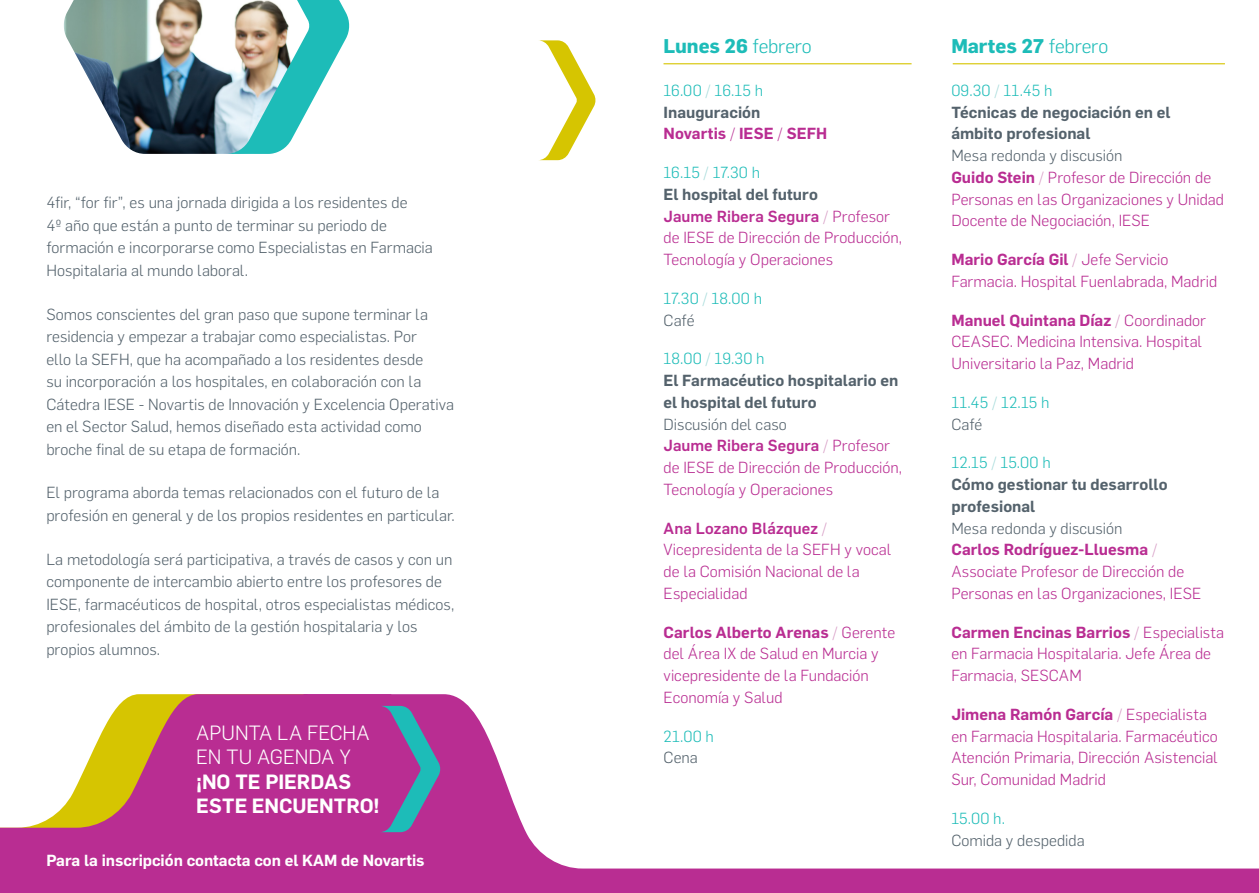
<style>
.page{position:relative;width:1259px;height:893px;background:#fff}
.page>*{position:absolute;margin:0;border:0;box-sizing:border-box;transform-origin:0 0}
.t1{font:600 20.25px/24.5px "Flama";color:#fff}
.t2{font:300 20.25px/24.5px "Flama";letter-spacing:-.005em;color:#fff}
.t3{font:700 19.5px "Flama";letter-spacing:-.005em;color:#1dbcb8}
.t4{font:300 15.75px/21.8px "Flama";color:#b92d92}
.t5{font:300 15.75px/22.5px "Flama";color:#54626c}
.t6{font:600 15.75px/21.8px "Flama";letter-spacing:.005em;color:#54626c}
.t7{font:300 15.75px/21.8px "Flama";letter-spacing:.01em;color:#1dbcb8}
.t8{font:600 15.75px "Flama";color:#fff}
.t9{font:600 15.75px/21.8px "Flama";letter-spacing:.005em;color:#b92d92}
.s1{font-weight:300}
.s2{font-weight:300;color:#1dbcb8}
.s3{font-weight:300;color:#a1d9d8}
.s4{color:#54626c}
.s5{color:#1dbcb8}
.s6{color:#a1d9d8}
.s7{font-weight:600;color:#54626c}
.s8{font-weight:500}
.s9{color:#d597c2}
.s10{font-weight:600}
</style>
<div class="page">
<svg style="left:0;top:694px;width:303px;height:199px;fill:#b92d92"></svg>
<svg style="left:303px;top:694px;width:955px;height:199px"></svg>
<svg style="left:539px;top:40px;width:57px;height:120px"></svg>
<hr style="left:663px;top:63px;width:248px;height:1px;background:#d6c501">
<hr style="left:952px;top:63px;width:273px;height:1px;background:#d6c501">
<img style="left:64px;top:0;width:286px;height:154px">
<svg style="left:379px;top:706px;width:62px;height:126px;background:#855c9e"></svg>
<p class="t5" style="left:46px;top:191px;width:388px">4fir, “for fir”, es una jornada dirigida a los residentes de<br>4º año que están a punto de terminar su periodo de formación e incorporarse como Especialistas en Farmacia Hospitalaria al mundo laboral.</p>
<p class="t5" style="left:46px;top:302px;width:409px">Somos conscientes del gran paso que supone terminar la residencia y empezar a trabajar como especialistas. Por<br>ello la SEFH, que ha acompañado a los residentes desde<br>su incorporación a los hospitales, en colaboración con la Cátedra IESE - Novartis de Innovación y Excelencia Operativa en el Sector Salud, hemos diseñado esta actividad como broche final de su etapa de formación.</p>
<p class="t5" style="left:46px;top:481px;width:410px">El programa aborda temas relacionados con el futuro de la profesión en general y de los propios residentes en particular.</p>
<p class="t5" style="left:46px;top:547px;width:409px">La metodología será participativa, a través de casos y con un componente de intercambio abierto entre los profesores de IESE, farmacéuticos de hospital, otros especialistas médicos, profesionales del ámbito de la gestión hospitalaria y los propios alumnos.</p>
<p class="t2" style="left:196px;top:719px;width:175px">APUNTA LA FECHA<br>EN TU AGENDA Y</p>
<p class="t1" style="left:196px;top:768px;width:185px">¡NO TE PIERDAS<br>ESTE ENCUENTRO!</p>
<p class="t8" style="left:46px;top:849px;width:380px">Para la inscripción contacta con el KAM de Novartis</p>
<p class="t3" style="left:663px;top:31px;width:150px">Lunes 26 <span class="s1">febrero</span></p>
<p class="t3" style="left:951px;top:31px;width:158px">Martes 27 <span class="s1">febrero</span></p>
<p class="t9" style="left:663px;top:78px;width:165px"><span class="s2">16.00</span> <span class="s3">/</span> <span class="s2">16.15 h<br></span><span class="s4">Inauguración<br></span>Novartis <span class="s1">/</span> IESE <span class="s1">/</span> SEFH</p>
<p class="t4" style="left:663px;top:161px;width:240px"><span class="s5">16.15</span> <span class="s6">/</span> <span class="s5">17.30 h<br></span><span class="s7">El hospital del futuro<br></span><span class="s8">Jaume Ribera Segura</span> <span class="s9">/</span> Profesor de IESE de Dirección de Producción,<br>Tecnología y Operaciones</p>
<p class="t7" style="left:663px;top:286px;width:100px">17.30 <span class="s6">/</span> 18.00 h<br><span class="s4">Café</span></p>
<p class="t6" style="left:663px;top:347px;width:236px"><span class="s2">18.00</span> <span class="s3">/</span> <span class="s2">19.30 h<br></span>El Farmacéutico hospitalario en el hospital del futuro</p>
<p class="t4" style="left:663px;top:412px;width:240px"><span class="s4">Discusión del caso<br></span><span class="s8">Jaume Ribera Segura</span> <span class="s9">/</span> Profesor de IESE de Dirección de Producción,<br>Tecnología y Operaciones</p>
<p class="t4" style="left:663px;top:516px;width:229px"><span class="s8">Ana Lozano Blázquez</span> <span class="s9">/<br></span>Vicepresidenta de la SEFH y vocal de la Comisión Nacional de la<br>Especialidad</p>
<p class="t4" style="left:663px;top:620px;width:233px"><span class="s10">Carlos Alberto Arenas</span> <span class="s9">/</span> Gerente del Área IX de Salud en Murcia y vicepresidente de la Fundación<br>Economía y Salud</p>
<p class="t7" style="left:663px;top:724px;width:52px">21.00 h</p>
<p class="t5" style="left:663px;top:746px;width:36px">Cena</p>
<p class="t6" style="left:951px;top:78px;width:221px"><span class="s2">09.30</span> <span class="s3">/</span> <span class="s2">11.45 h<br></span>Técnicas de negociación en el ámbito profesional</p>
<p class="t4" style="left:951px;top:144px;width:274px"><span class="s4">Mesa redonda y discusión<br></span><span class="s10">Guido Stein</span> <span class="s9">/</span> Profesor de Dirección de Personas en las Organizaciones y Unidad Docente de Negociación, IESE</p>
<p class="t4" style="left:951px;top:248px;width:267px"><span class="s10">Mario García Gil</span> <span class="s9">/</span> Jefe Servicio<br>Farmacia. Hospital Fuenlabrada, Madrid</p>
<p class="t4" style="left:951px;top:308px;width:256px"><span class="s10">Manuel Quintana Díaz</span> <span class="s9">/</span> Coordinador<br>CEASEC. Medicina Intensiva. Hospital<br>Universitario la Paz, Madrid</p>
<p class="t7" style="left:951px;top:390px;width:100px">11.45 <span class="s6">/</span> 12.15 h<br><span class="s4">Café</span></p>
<p class="t6" style="left:951px;top:451px;width:218px"><span class="s2">12.15</span> <span class="s3">/</span> <span class="s2">15.00 h<br></span>Cómo gestionar tu desarrollo profesional</p>
<p class="t4" style="left:951px;top:516px;width:251px"><span class="s4">Mesa redonda y discusión<br></span><span class="s10">Carlos Rodríguez-Lluesma</span> <span class="s9">/<br></span>Associate Profesor de Dirección de<br>Personas en las Organizaciones, IESE</p>
<p class="t4" style="left:951px;top:620px;width:274px"><span class="s10">Carmen Encinas Barrios</span> <span class="s9">/</span> Especialista en Farmacia Hospitalaria. Jefe Área de<br>Farmacia, SESCAM</p>
<p class="t4" style="left:951px;top:702px;width:268px"><span class="s10">Jimena Ramón García</span> <span class="s9">/</span> Especialista en Farmacia Hospitalaria. Farmacéutico Atención Primaria, Dirección Asistencial Sur, Comunidad Madrid</p>
<p class="t7" style="left:951px;top:806px;width:55px">15.00 h.</p>
<p class="t5" style="left:951px;top:828px;width:135px">Comida y despedida</p>
</div>
